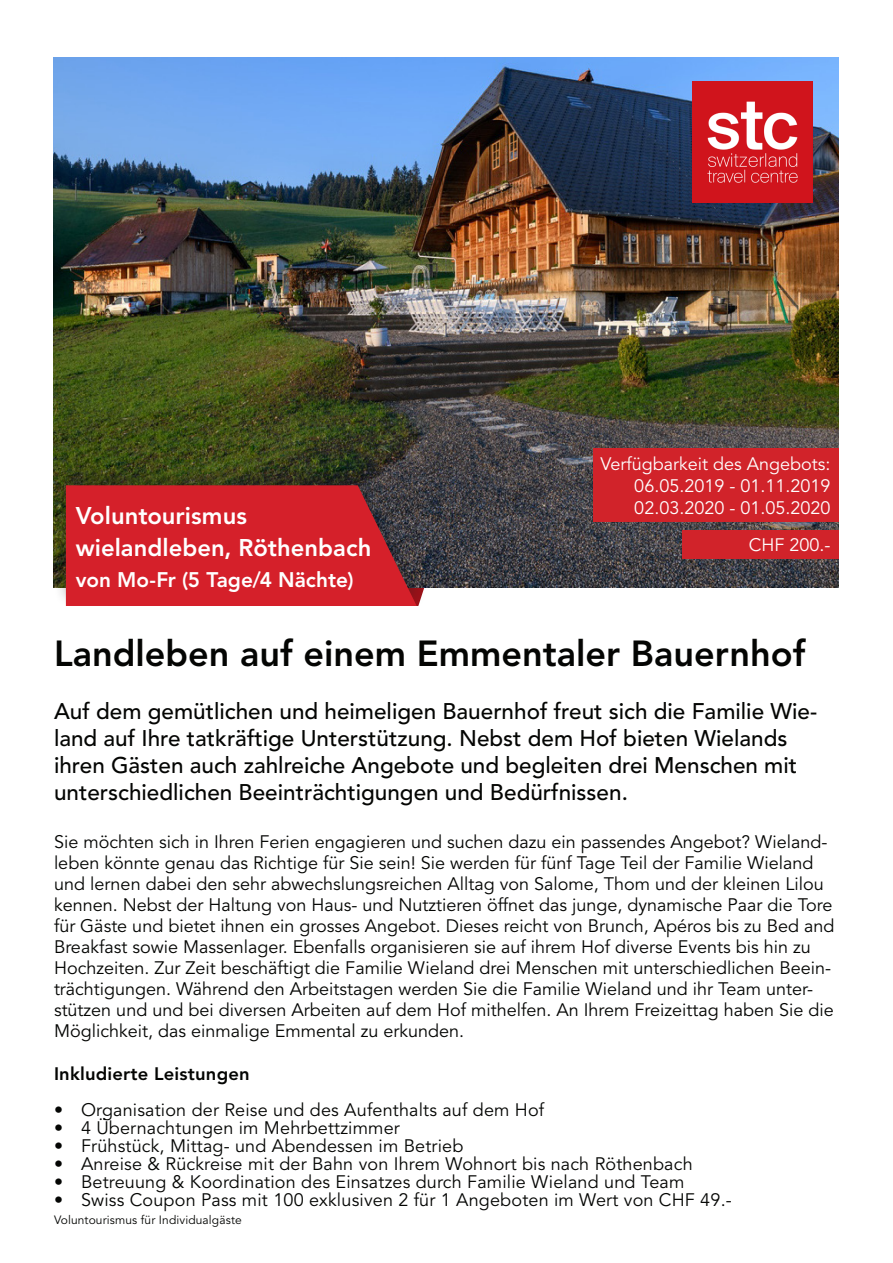
<style>
.page{position:relative;width:893px;height:1263px;background:#fff}
.page>*{position:absolute;margin:0;border:0;box-sizing:border-box;transform-origin:0 0}
.t1{font:800 36px "Avenir LT Std";color:#040503}
.t2{font:800 24px "Avenir LT Std";color:#fff}
.t3{font:500 22.5px/27px "Avenir LT Std";color:#040503}
.t4{font:800 21px "Avenir LT Std";color:#fff}
.t5{font:18px/21px "Avenir LT Std";color:#040503}
.t6{font:18px "Avenir LT Std";color:#fff}
.Fließtext{font:800 18px "Avenir LT Std";letter-spacing:.01em;color:#040503}
.Fließtext-2{font:12px "Avenir LT Std";letter-spacing:.01em;color:#040503}
</style>
<div class="page">
<img style="left:54px;top:58px;width:785px;height:529px">
<div style="left:593px;top:449px;width:246px;height:73px;background:#d1232a"></div>
<div style="left:682px;top:530px;width:157px;height:29px;background:#d1232a"></div>
<img style="left:692px;top:82px;width:121px;height:121px">
<div style="left:54px;top:464px;width:373px;height:144px;background:#231f20;opacity:.3"></div>
<svg style="left:66px;top:485px;width:380px;height:121px;background:#bf262f"></svg>
<p class="t2" style="left:76px;top:502px;width:173px">Voluntourismus</p>
<p class="t2" style="left:76px;top:533px;width:297px">wielandleben, Röthenbach</p>
<p class="t4" style="left:76px;top:568px;width:279px">von Mo-Fr (5 Tage/4 Nächte)</p>
<p class="t6" style="left:600px;top:454px;width:231px">Verfügbarkeit des Angebots:</p>
<p class="t6" style="left:634px;top:475px;width:198px">06.05.2019 - 01.11.2019</p>
<p class="t6" style="left:634px;top:497px;width:198px">02.03.2020 - 01.05.2020</p>
<p class="t6" style="left:749px;top:535px;width:83px">CHF 200.-</p>
<p class="t1" style="left:54px;top:632px;width:753px">Landleben auf einem Emmentaler Bauernhof</p>
<p class="t3" style="left:54px;top:698px;width:765px">Auf dem gemütlichen und heimeligen Bauernhof freut sich die Familie Wie&shy;land auf Ihre tatkräftige Unterstützung. Nebst dem Hof bieten Wielands ihren Gästen auch zahlreiche Angebote und begleiten drei Menschen mit unterschiedlichen Beeinträchtigungen und Bedürfnissen.</p>
<p class="t5" style="left:54px;top:831px;width:782px">Sie möchten sich in Ihren Ferien engagieren und suchen dazu ein passendes Angebot? Wieland&shy;leben könnte genau das Richtige für Sie sein! Sie werden für fünf Tage Teil der Familie Wieland und lernen dabei den sehr abwechslungsreichen Alltag von Salome, Thom und der kleinen Lilou kennen. Nebst der Haltung von Haus- und Nutztieren öffnet das junge, dynamische Paar die Tore für Gäste und bietet ihnen ein grosses Angebot. Dieses reicht von Brunch, Apéros bis zu Bed and Breakfast sowie Massenlager. Ebenfalls organisieren sie auf ihrem Hof diverse Events bis hin zu Hochzeiten. Zur Zeit beschäftigt die Familie Wieland drei Menschen mit unterschiedlichen Beein&shy;trächtigungen. Während den Arbeitstagen werden Sie die Familie Wieland und ihr Team unter&shy;stützen und und bei diversen Arbeiten auf dem Hof mithelfen. An Ihrem Freizeittag haben Sie die Möglichkeit, das einmalige Emmental zu erkunden.</p>
<p class="Fließtext" style="left:54px;top:1063px;width:197px">Inkludierte Leistungen</p>
<p class="t5" style="left:54px;top:1100px;width:492px">• Organisation der Reise und des Aufenthalts auf dem Hof</p>
<p class="t5" style="left:54px;top:1118px;width:347px">• 4 Übernachtungen im Mehrbettzimmer</p>
<p class="t5" style="left:54px;top:1136px;width:411px">• Frühstück, Mittag- und Abendessen im Betrieb</p>
<p class="t5" style="left:54px;top:1154px;width:640px">• Anreise &amp; Rückreise mit der Bahn von Ihrem Wohnort bis nach Röthenbach</p>
<p class="t5" style="left:54px;top:1172px;width:632px">• Betreuung &amp; Koordination des Einsatzes durch Familie Wieland und Team</p>
<p class="t5" style="left:54px;top:1190px;width:679px">• Swiss Coupon Pass mit 100 exklusiven 2 für 1 Angeboten im Wert von CHF 49.-</p>
<p class="Fließtext-2" style="left:54px;top:1213px;width:189px">Voluntourismus für Individualgäste</p>
</div>
